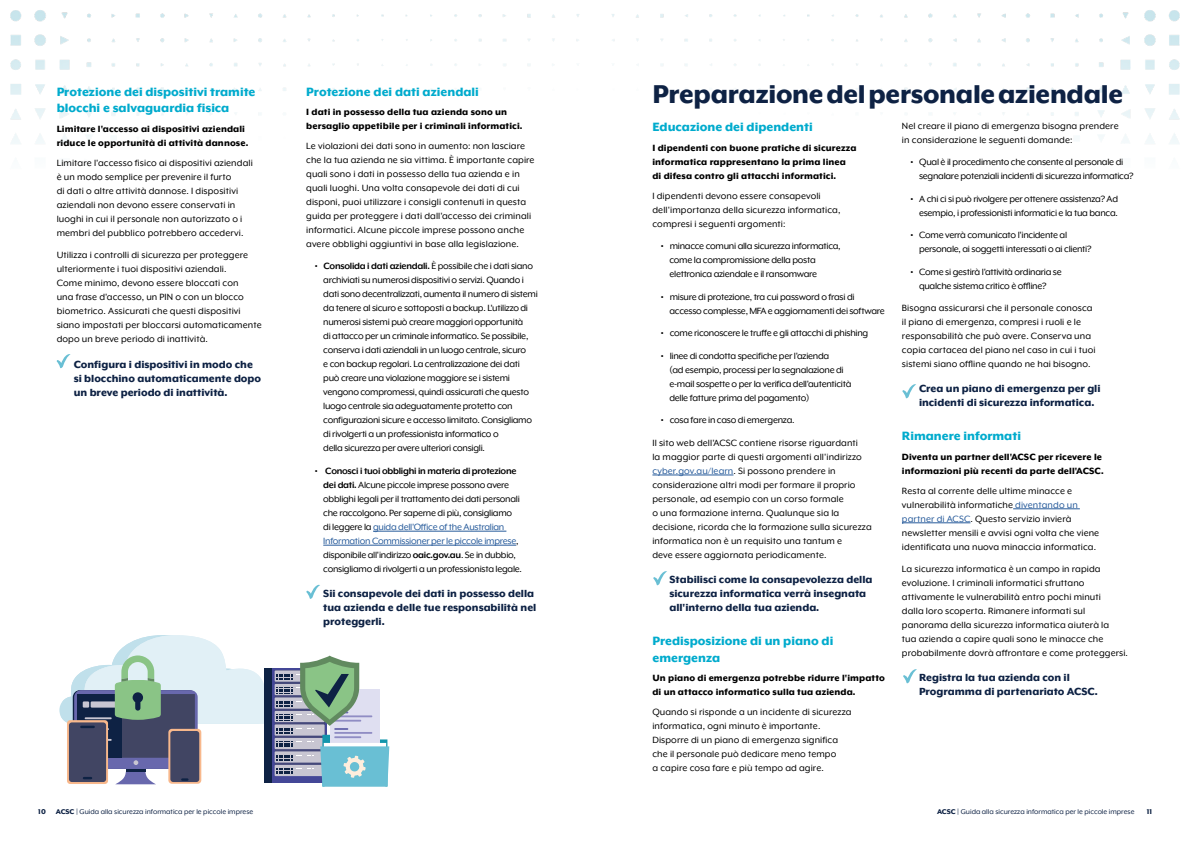
<style>
.page{position:relative;width:1191px;height:842px;background:#fff}
.page>*{position:absolute;margin:0;border:0;box-sizing:border-box;transform-origin:0 0}
.t1{font:800 30px "Mr Eaves XL Mod OT";letter-spacing:-.01em;color:#0e2244}
.t2{font:800 14px/16.8px "Mr Eaves XL Mod OT";color:#00abcd}
.t3{font:800 12px/14px "Mr Eaves XL Mod OT";color:#0e2244}
.t4{font:10.5px/14px "Mr Eaves XL Mod OT";letter-spacing:.01em;color:#000}
.t5{font:10.5px/14px "Mr Eaves XL Mod OT";letter-spacing:-.025em;color:#000}
.t6{font:800 10.5px/14px "Mr Eaves XL Mod OT";letter-spacing:.01em;color:#000}
.t7{font:8px "Mr Eaves XL Mod OT";color:#0e2244}
.t8{font:800 8px "Mr Eaves XL Mod OT";color:#0e2244}
.s1{font-weight:700}
.s2{color:#275b9b}
.s3{font-weight:800}
</style>
<div class="page">
<img style="left:10px;top:10px;width:1170px;height:134px">
<svg style="left:306px;top:585px;width:14px;height:14px"></svg>
<svg style="left:57px;top:354px;width:14px;height:14px"></svg>
<svg style="left:902px;top:384px;width:14px;height:14px"></svg>
<svg style="left:653px;top:571px;width:14px;height:14px"></svg>
<svg style="left:903px;top:669px;width:14px;height:14px"></svg>
<svg style="left:59px;top:635px;width:330px;height:151px"></svg>
<hr style="left:373px;top:531px;width:133px;height:1px;background:#275b9b">
<hr style="left:323px;top:545px;width:193px;height:1px;background:#275b9b">
<hr style="left:652px;top:475px;width:81px;height:1px;background:#275b9b">
<hr style="left:1013px;top:509px;width:66px;height:1px;background:#275b9b">
<hr style="left:902px;top:523px;width:68px;height:1px;background:#275b9b">
<h2 class="t2" style="left:57px;top:83px;width:200px">Protezione dei dispositivi tramite blocchi e salvaguardia fisica</h2>
<p class="t6" style="left:57px;top:122px;width:192px">Limitare l'accesso ai dispositivi aziendali riduce le opportunità di attività dannose.</p>
<p class="t4" style="left:57px;top:156px;width:198px">Limitare l'accesso fisico ai dispositivi aziendali è un modo semplice per prevenire il furto<br>di dati o altre attività dannose. I dispositivi aziendali non devono essere conservati in luoghi in cui il personale non autorizzato o i membri del pubblico potrebbero accedervi.</p>
<p class="t4" style="left:57px;top:248px;width:206px">Utilizza i controlli di sicurezza per proteggere ulteriormente i tuoi dispositivi aziendali.<br>Come minimo, devono essere bloccati con<br>una frase d'accesso, un PIN o con un blocco biometrico. Assicurati che questi dispositivi siano impostati per bloccarsi automaticamente dopo un breve periodo di inattività.</p>
<p class="t3" style="left:74px;top:357px;width:189px">Configura i dispositivi in modo che si blocchino automaticamente dopo un breve periodo di inattività.</p>
<h2 class="t2" style="left:306px;top:83px;width:174px">Protezione dei dati aziendali</h2>
<p class="t6" style="left:306px;top:105px;width:217px">I dati in possesso della tua azienda sono un bersaglio appetibile per i criminali informatici.</p>
<p class="t4" style="left:306px;top:139px;width:230px">Le violazioni dei dati sono in aumento: non lasciare che la tua azienda ne sia vittima. È importante capire quali sono i dati in possesso della tua azienda e in quali luoghi. Una volta consapevole dei dati di cui disponi, puoi utilizzare i consigli contenuti in questa guida per proteggere i dati dall'accesso dei criminali informatici. Alcune piccole imprese possono anche avere obblighi aggiuntivi in base alla legislazione.</p>
<p class="t5" style="left:323px;top:259px;width:216px;text-indent:-9px"><span class="s1">• Consolida i dati aziendali.</span> È possibile che i dati siano archiviati su numerosi dispositivi o servizi. Quando i dati sono decentralizzati, aumenta il numero di sistemi da tenere al sicuro e sottoposti a backup. L’utilizzo di numerosi sistemi può creare maggiori opportunità<br>di attacco per un criminale informatico. Se possibile, conserva i dati aziendali in un luogo centrale, sicuro<br>e con backup regolari. La centralizzazione dei dati può creare una violazione maggiore se i sistemi vengono compromessi, quindi assicurati che questo luogo centrale sia adeguatamente protetto con configurazioni sicure e accesso limitato. Consigliamo di rivolgerti a un professionista informatico o<br>della sicurezza per avere ulteriori consigli.</p>
<p class="t5" style="left:323px;top:464px;width:199px;text-indent:-9px"><span class="s1">• Conosci i tuoi obblighi in materia di protezione dei dati.</span> Alcune piccole imprese possono avere obblighi legali per il trattamento dei dati personali che raccolgono. Per saperne di più, consigliamo di leggere la <span class="s2">guida dell'Office of the Australian Information Commissioner per le piccole imprese</span>, disponibile all'indirizzo <span class="s1">oaic.gov.au</span>. Se in dubbio, consigliamo di rivolgerti a un professionista legale.</p>
<p class="t3" style="left:323px;top:587px;width:214px">Sii consapevole dei dati in possesso della tua azienda e delle tue responsabilità nel proteggerli.</p>
<h1 class="t1" style="left:652px;top:77px;width:472px">Preparazione del personale aziendale</h1>
<h2 class="t2" style="left:652px;top:119px;width:162px">Educazione dei dipendenti</h2>
<p class="t6" style="left:652px;top:141px;width:206px">I dipendenti con buone pratiche di sicurezza informatica rappresentano la prima linea di difesa contro gli attacchi informatici.</p>
<p class="t4" style="left:652px;top:189px;width:190px">I dipendenti devono essere consapevoli dell'importanza della sicurezza informatica, compresi i seguenti argomenti:</p>
<p class="t5" style="left:669px;top:239px;width:173px;text-indent:-9px"><span class="s1">•</span> minacce comuni alla sicurezza informatica, come la compromissione della posta elettronica aziendale e il ransomware</p>
<p class="t5" style="left:669px;top:290px;width:217px;text-indent:-9px"><span class="s1">•</span> misure di protezione, tra cui password o frasi di accesso complesse, MFA e aggiornamenti dei software</p>
<p class="t5" style="left:661px;top:326px;width:209px"><span class="s1">•</span> come riconoscere le truffe e gli attacchi di phishing</p>
<p class="t5" style="left:669px;top:348px;width:183px;text-indent:-9px"><span class="s1">•</span> linee di condotta specifiche per l'azienda<br>(ad esempio, processi per la segnalazione di e-mail sospette o per la verifica dell'autenticità delle fatture prima del pagamento)</p>
<p class="t4" style="left:652px;top:409px;width:207px;line-height:22.5px;text-indent:9px"><span class="s1">•</span> cosa fare in caso di emergenza.<br>Il sito web dell'ACSC contiene risorse riguardanti</p>
<p class="t4" style="left:652px;top:449px;width:221px">la maggior parte di questi argomenti all'indirizzo <span class="s2">cyber.gov.au/learn</span>. Si possono prendere in considerazione altri modi per formare il proprio personale, ad esempio con un corso formale<br>o una formazione interna. Qualunque sia la decisione, ricorda che la formazione sulla sicurezza informatica non è un requisito una tantum e<br>deve essere aggiornata periodicamente.</p>
<p class="t3" style="left:669px;top:572px;width:204px">Stabilisci come la consapevolezza della sicurezza informatica verrà insegnata all'interno della tua azienda.</p>
<h2 class="t2" style="left:652px;top:632px;width:182px">Predisposizione di un piano di emergenza</h2>
<p class="t6" style="left:652px;top:671px;width:234px">Un piano di emergenza potrebbe ridurre l'impatto di un attacco informatico sulla tua azienda.</p>
<p class="t4" style="left:652px;top:705px;width:201px">Quando si risponde a un incidente di sicurezza informatica, ogni minuto è importante.<br>Disporre di un piano di emergenza significa che il personale può dedicare meno tempo<br>a capire cosa fare e più tempo ad agire.</p>
<p class="t4" style="left:902px;top:118px;width:218px">Nel creare il piano di emergenza bisogna prendere in considerazione le seguenti domande:</p>
<p class="t5" style="left:919px;top:155px;width:216px;text-indent:-9px"><span class="s1">•</span> Qual è il procedimento che consente al personale di segnalare potenziali incidenti di sicurezza informatica?</p>
<p class="t5" style="left:910px;top:191px;width:209px;text-align:right"><span class="s1">•</span> A chi ci si può rivolgere per ottenere assistenza? Ad esempio, i professionisti informatici e la tua banca.</p>
<p class="t5" style="left:919px;top:228px;width:174px;text-indent:-9px"><span class="s1">•</span> Come verrà comunicato l'incidente al personale, ai soggetti interessati o ai clienti?</p>
<p class="t5" style="left:919px;top:264px;width:144px;text-indent:-9px"><span class="s1">•</span> Come si gestirà l'attività ordinaria se qualche sistema critico è offline?</p>
<p class="t4" style="left:902px;top:301px;width:195px">Bisogna assicurarsi che il personale conosca il piano di emergenza, compresi i ruoli e le responsabilità che può avere. Conserva una copia cartacea del piano nel caso in cui i tuoi sistemi siano offline quando ne hai bisogno.</p>
<p class="t3" style="left:919px;top:382px;width:183px">Crea un piano di emergenza per gli incidenti di sicurezza informatica.</p>
<h2 class="t2" style="left:902px;top:427px;width:120px">Rimanere informati</h2>
<p class="t6" style="left:902px;top:450px;width:202px">Diventa un partner dell'ACSC per ricevere le informazioni più recenti da parte dell'ACSC.</p>
<p class="t4" style="left:902px;top:483px;width:199px">Resta al corrente delle ultime minacce e vulnerabilità informatiche <span class="s2">diventando un partner di ACSC</span>. Questo servizio invierà newsletter mensili e avvisi ogni volta che viene identificata una nuova minaccia informatica.</p>
<p class="t4" style="left:902px;top:562px;width:226px">La sicurezza informatica è un campo in rapida evoluzione. I criminali informatici sfruttano attivamente le vulnerabilità entro pochi minuti<br>dalla loro scoperta. Rimanere informati sul panorama della sicurezza informatica aiuterà la<br>tua azienda a capire quali sono le minacce che probabilmente dovrà affrontare e come proteggersi.</p>
<p class="t3" style="left:919px;top:671px;width:179px">Registra la tua azienda con il<br>Programma di partenariato ACSC.</p>
<p class="t8" style="left:38px;top:807px;width:9px">10</p>
<p class="t7" style="left:56px;top:807px;width:199px"><span class="s3">ACSC |</span> Guida alla sicurezza informatica per le piccole imprese</p>
<p class="t7" style="left:937px;top:807px;width:199px"><span class="s3">ACSC |</span> Guida alla sicurezza informatica per le piccole imprese</p>
<p class="t8" style="left:1146px;top:807px;width:7px">11</p>
</div>
